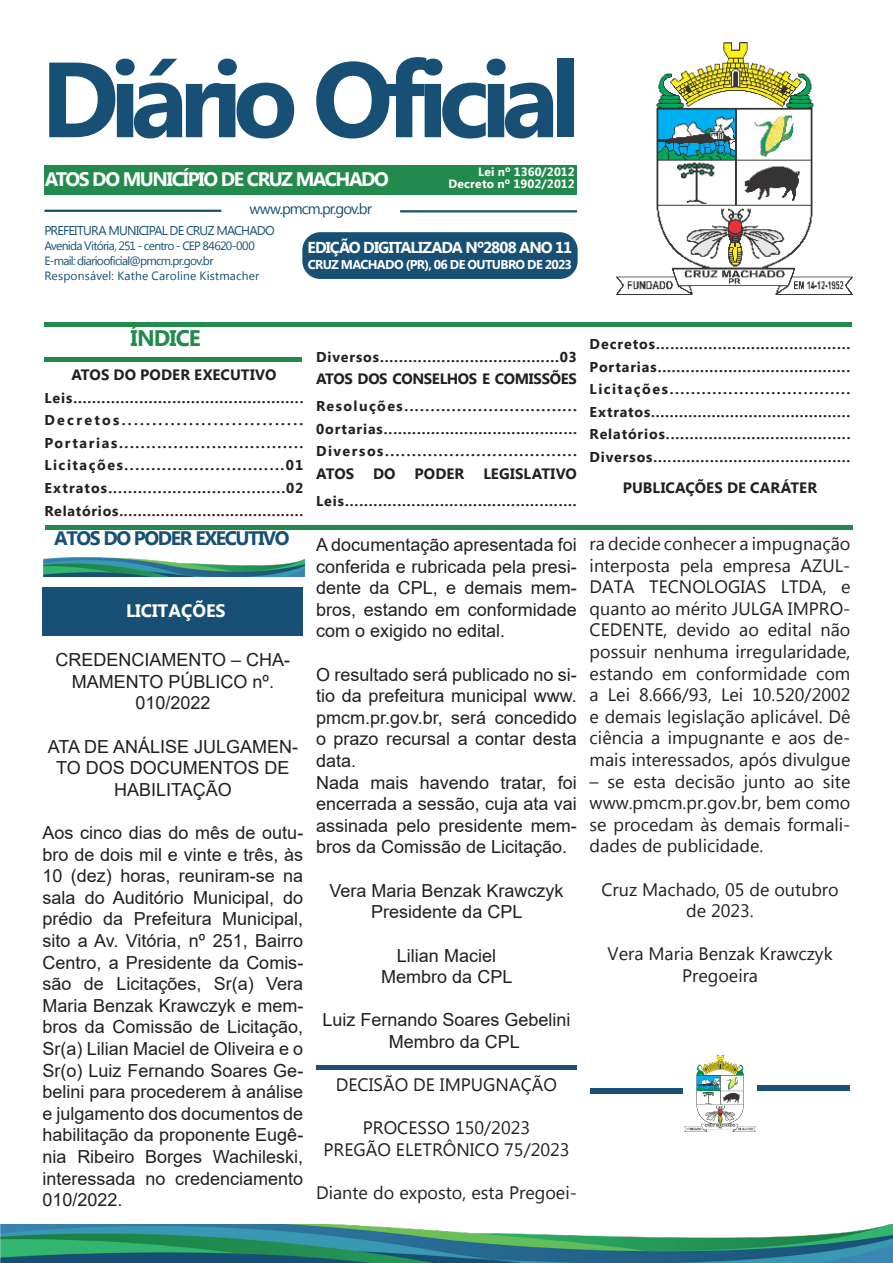
<style>
.page{position:relative;width:893px;height:1263px;background:#fff}
.page>*{position:absolute;margin:0;border:0;box-sizing:border-box;transform-origin:0 0}
.t1{font:700 106.5px "Myanmar Text";letter-spacing:-.085em;color:#175074}
.t2{font:700 22.5px "Myanmar Text";letter-spacing:-.04em;color:#228a4c}
.t3{font:700 19.5px "Myanmar Text";letter-spacing:-.075em;color:#fff}
.t4{font:700 19.5px "Myanmar Text";letter-spacing:-.07em;color:#175074}
.t5{font:18px/21.6px "Arial";color:#231f20;text-align:justify}
.t6{font:18px/21.6px "Myanmar Text";color:#231f20;text-align:justify}
.t7{font:700 18px "Myanmar Text";color:#fff}
.t8{font:700 15.75px "Myanmar Text";letter-spacing:-.05em;color:#fff}
.t9{font:700 15px "Myanmar Text";color:#231f20}
.t10{font:700 15px "Myanmar Text";letter-spacing:-.025em;color:#231f20}
.t11{font:15px "Myanmar Text";letter-spacing:-.065em;color:#175074}
.t12{font:700 14.25px/22.5px "Myanmar Text";letter-spacing:.07em;color:#231f20}
.t13{font:700 14.25px/22.5px "Myanmar Text";letter-spacing:.095em;color:#231f20}
.t14{font:700 14.25px "Myanmar Text";letter-spacing:.105em;color:#231f20}
.t15{font:700 14.25px "Myanmar Text";letter-spacing:.05em;color:#231f20}
.t16{font:700 14.25px "Myanmar Text";letter-spacing:.11em;color:#231f20}
.t17{font:700 14.25px "Myanmar Text";letter-spacing:.16em;color:#231f20}
.t18{font:700 12.75px "Myanmar Text";letter-spacing:-.05em;color:#fff}
.t19{font:12.75px "Myanmar Text";letter-spacing:-.06em;color:#175074}
.t20{font:12px "Myanmar Text";letter-spacing:-.05em;color:#175074}
.t21{font:12px "Myanmar Text";letter-spacing:.015em;color:#175074}
.t22{font:700 12px "Myanmar Text";letter-spacing:.015em;color:#fff}
</style>
<div class="page">
<img style="left:616px;top:42px;width:236px;height:252px">
<div style="left:44px;top:165px;width:533px;height:29px;background:#228a4c"></div>
<hr style="left:44px;top:210px;width:177px;height:2px;background:#175074">
<hr style="left:400px;top:210px;width:177px;height:2px;background:#175074">
<div style="left:302px;top:232px;width:276px;height:47px;background:#175074;border-radius:18px"></div>
<hr style="left:44px;top:322px;width:808px;height:4px;background:#228a4c">
<hr style="left:45px;top:525px;width:808px;height:4px;background:#228a4c">
<div style="left:44px;top:357px;width:258px;height:5px;background:#228a4c"></div>
<img style="left:0;top:1224px;width:893px;height:39px">
<img style="left:43px;top:557px;width:261px;height:20px">
<svg style="left:590px;top:1088px;width:93px;height:5px"></svg>
<img style="left:685px;top:1056px;width:70px;height:75px">
<svg style="left:757px;top:1085px;width:93px;height:6px"></svg>
<svg style="left:316px;top:1065px;width:261px;height:5px"></svg>
<div style="left:43px;top:587px;width:260px;height:49px;background:#175074"></div>
<p class="t1" style="left:41px;top:38px;width:541px">Diário Oficial</p>
<p class="t3" style="left:45px;top:168px;width:346px">ATOS DO MUNICÍPIO DE CRUZ MACHADO</p>
<p class="t22" style="left:478px;top:164px;width:98px">Lei nº 1360/2012</p>
<p class="t22" style="left:448px;top:176px;width:128px">Decreto nº 1902/2012</p>
<p class="t11" style="left:249px;top:200px;width:124px">www.pmcm.pr.gov.br</p>
<p class="t19" style="left:44px;top:223px;width:232px">PREFEITURA MUNICIPAL DE CRUZ MACHADO</p>
<p class="t20" style="left:44px;top:239px;width:212px">Avenida Vitória, 251 - centro - CEP 84620-000</p>
<p class="t20" style="left:44px;top:254px;width:171px">E-mail: diariooficial@pmcm.pr.gov.br</p>
<p class="t21" style="left:44px;top:269px;width:217px">Responsável: Kathe Caroline Kistmacher</p>
<p class="t8" style="left:307px;top:238px;width:266px">EDIÇÃO DIGITALIZADA Nº2808 ANO 11</p>
<p class="t18" style="left:308px;top:257px;width:266px">CRUZ MACHADO (PR), 06 DE OUTUBRO DE 2023</p>
<p class="t2" style="left:131px;top:325px;width:72px">ÍNDICE</p>
<p class="t9" style="left:71px;top:366px;width:207px">ATOS DO PODER EXECUTIVO</p>
<p class="t12" style="left:44px;top:387px;width:261px">Leis.................................................</p>
<p class="t17" style="left:44px;top:412px;width:260px">Decretos..............................</p>
<p class="t16" style="left:44px;top:435px;width:260px">Portarias..................................</p>
<p class="t14" style="left:44px;top:457px;width:260px">Licitações..............................01</p>
<p class="t12" style="left:44px;top:477px;width:261px">Extratos....................................02</p>
<p class="t15" style="left:44px;top:502px;width:260px">Relatórios........................................</p>
<p class="t4" style="left:54px;top:527px;width:237px">ATOS DO PODER EXECUTIVO</p>
<p class="t7" style="left:126px;top:600px;width:101px">LICITAÇÕES</p>
<p class="t5" style="left:56px;top:649px;width:236px;text-align:center">CREDENCIAMENTO – CHA-<br>MAMENTO PÚBLICO nº.<br>010/2022</p>
<p class="t5" style="left:48px;top:735px;width:252px;text-align:center">ATA DE ANÁLISE JULGAMEN-<br>TO DOS DOCUMENTOS DE<br>HABILITAÇÃO</p>
<p class="t5" style="left:43px;top:822px;width:262px">Aos cinco dias do mês de outu&shy;bro de dois mil e vinte e três, às 10 (dez) horas, reuniram-se na sala do Auditório Municipal, do prédio da Prefeitura Municipal, sito a Av. Vitória, nº 251, Bairro Centro, a Presidente da Comis&shy;são de Licitações, Sr(a) Vera Maria Benzak Krawczyk e mem&shy;bros da Comissão de Licitação, Sr(a) Lilian Maciel de Oliveira e o Sr(o) Luiz Fernando Soares Ge&shy;belini para procederem à análise e julgamento dos documentos de habilitação da proponente Eugê&shy;nia Ribeiro Borges Wachileski, interessada no credenciamento 010/2022.</p>
<p class="t12" style="left:316px;top:345px;width:262px">Diversos......................................03</p>
<p class="t10" style="left:316px;top:370px;width:262px">ATOS DOS CONSELHOS E COMISSÕES</p>
<p class="t12" style="left:316px;top:395px;width:262px">Resoluções.................................<br>0ortarias.........................................</p>
<p class="t14" style="left:316px;top:443px;width:262px">Diversos....................................</p>
<p class="t9" style="left:316px;top:465px;width:40px">ATOS</p>
<p class="t9" style="left:373px;top:465px;width:24px">DO</p>
<p class="t9" style="left:415px;top:465px;width:51px">PODER</p>
<p class="t9" style="left:483px;top:465px;width:95px">LEGISLATIVO</p>
<p class="t12" style="left:316px;top:489px;width:262px">Leis.................................................</p>
<p class="t5" style="left:316px;top:534px;width:262px">A documentação apresentada foi conferida e rubricada pela presi&shy;dente da CPL, e demais mem&shy;bros, estando em conformidade com o exigido no edital.</p>
<p class="t5" style="left:316px;top:663px;width:262px">O resultado será publicado no si&shy;tio da prefeitura municipal www. pmcm.pr.gov.br, será concedido o prazo recursal a contar desta data.</p>
<p class="t5" style="left:316px;top:771px;width:262px">Nada mais havendo tratar, foi encerrada a sessão, cuja ata vai assinada pelo presidente mem&shy;bros da Comissão de Licitação.</p>
<p class="t5" style="left:329px;top:879px;width:236px">Vera Maria Benzak Krawczyk</p>
<p class="t5" style="left:371px;top:901px;width:153px">Presidente da CPL</p>
<p class="t5" style="left:397px;top:944px;width:101px">Lilian Maciel</p>
<p class="t5" style="left:381px;top:966px;width:133px">Membro da CPL</p>
<p class="t5" style="left:322px;top:1009px;width:250px">Luiz Fernando Soares Gebelini</p>
<p class="t5" style="left:389px;top:1031px;width:133px">Membro da CPL</p>
<p class="t6" style="left:336px;top:1074px;width:223px">DECISÃO DE IMPUGNAÇÃO</p>
<p class="t6" style="left:363px;top:1117px;width:169px">PROCESSO 150/2023</p>
<p class="t6" style="left:323px;top:1139px;width:248px">PREGÃO ELETRÔNICO 75/2023</p>
<p class="t6" style="left:316px;top:1182px;width:262px">Diante do exposto, esta Pregoei-</p>
<p class="t12" style="left:590px;top:333px;width:262px">Decretos.........................................</p>
<p class="t13" style="left:590px;top:356px;width:262px">Portarias.........................................<br>Licitações..................................</p>
<p class="t12" style="left:590px;top:401px;width:262px">Extratos...........................................</p>
<p class="t12" style="left:590px;top:423px;width:262px">Relatórios.......................................</p>
<p class="t12" style="left:590px;top:446px;width:262px">Diversos..........................................</p>
<p class="t9" style="left:623px;top:479px;width:196px">PUBLICAÇÕES DE CARÁTER</p>
<p class="t6" style="left:590px;top:533px;width:262px">ra decide conhecer a impugnação interposta pela empresa AZUL-DATA TECNOLOGIAS LTDA, e quanto ao mérito JULGA IMPRO-CEDENTE, devido ao edital não possuir nenhuma irregularidade, estando em conformidade com a Lei 8.666/93, Lei 10.520/2002 e demais legislação aplicável. Dê ciência a impugnante e aos de&shy;mais interessados, após divulgue</p>
<p class="t6" style="left:590px;top:771px;width:262px">– se esta decisão junto ao site www.pmcm.pr.gov.br, bem como se procedam às demais formali&shy;dades de publicidade.</p>
<p class="t6" style="left:601px;top:879px;width:239px;text-align:center">Cruz Machado, 05 de outubro de 2023.</p>
<p class="t6" style="left:607px;top:943px;width:227px">Vera Maria Benzak Krawczyk</p>
<p class="t6" style="left:682px;top:965px;width:78px">Pregoeira</p>
</div>
